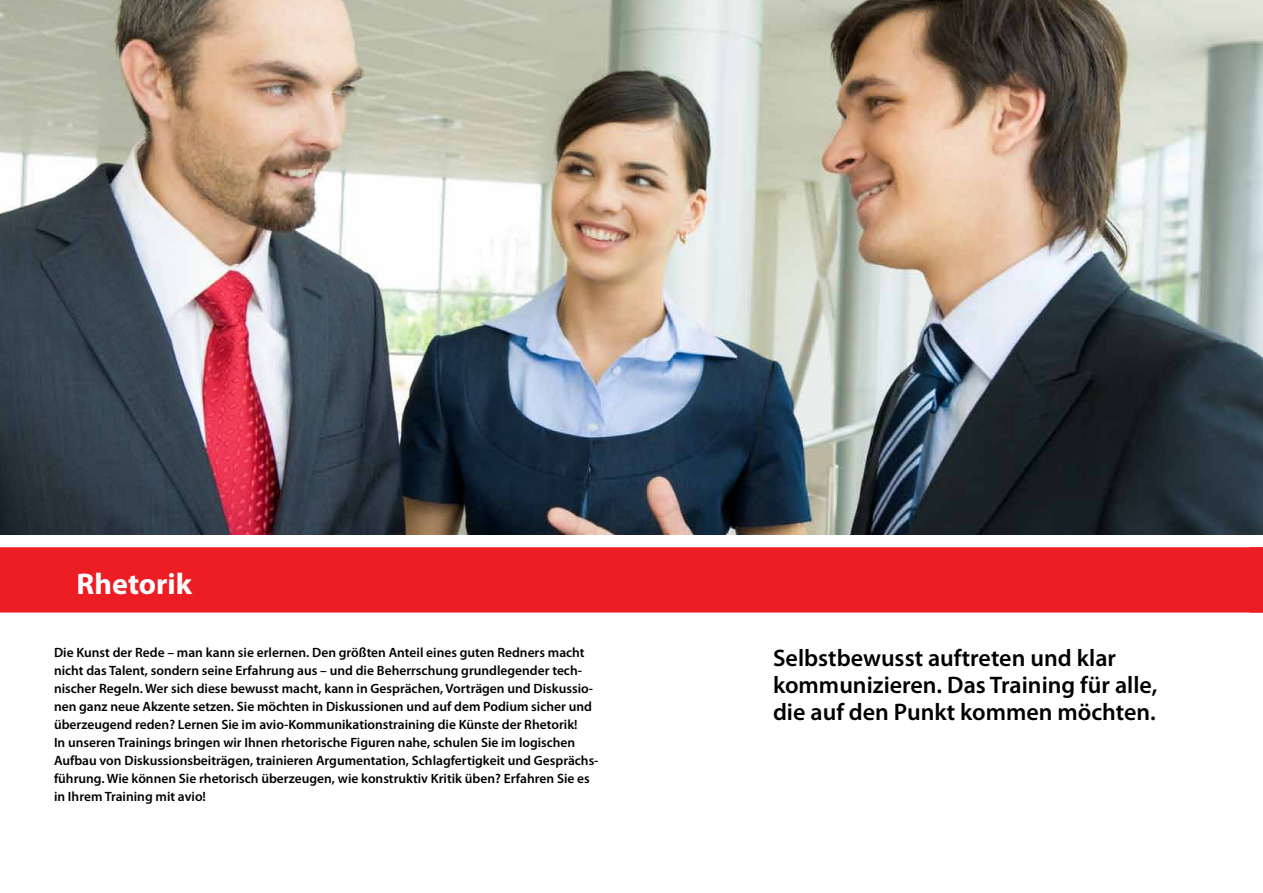
<style>
.page{position:relative;width:1263px;height:893px;background:#fff}
.page>*{position:absolute;margin:0;border:0;box-sizing:border-box;transform-origin:0 0}
.t1{font:700 30px "Myriad Pro";color:#fff}
.t2{font:600 24px/27px "Myriad Pro";color:#000}
.t3{font:600 13.5px/18px "Myriad Pro";color:#000}
</style>
<div class="page">
<div style="left:0;top:547px;width:1249px;height:65px;background:#ed1d24"></div>
<img style="left:0;top:0;width:1263px;height:535px">
<svg style="left:1249px;top:547px;width:14px;height:65px"></svg>
<h1 class="t1" style="left:77px;top:564px;width:117px">Rhetorik</h1>
<p class="t3" style="left:54px;top:643px;width:546px">Die Kunst der Rede – man kann sie erlernen. Den größten Anteil eines guten Redners macht nicht das Talent, sondern seine Erfahrung aus – und die Beherrschung grundlegender tech&shy;nischer Regeln. Wer sich diese bewusst macht, kann in Gesprächen, Vorträgen und Diskussio&shy;nen ganz neue Akzente setzen. Sie möchten in Diskussionen und auf dem Podium sicher und überzeugend reden? Lernen Sie im avio-Kommunikationstraining die Künste der Rhetorik!<br>In unseren Trainings bringen wir Ihnen rhetorische Figuren nahe, schulen Sie im logischen Aufbau von Diskussionsbeiträgen, trainieren Argumentation, Schlagfertigkeit und Gesprächs&shy;führung. Wie können Sie rhetorisch überzeugen, wie konstruktiv Kritik üben? Erfahren Sie es in Ihrem Training mit avio!</p>
<h2 class="t2" style="left:773px;top:644px;width:386px">Selbstbewusst auftreten und klar kommunizieren. Das Training für alle, die auf den Punkt kommen möchten.</h2>
</div>
